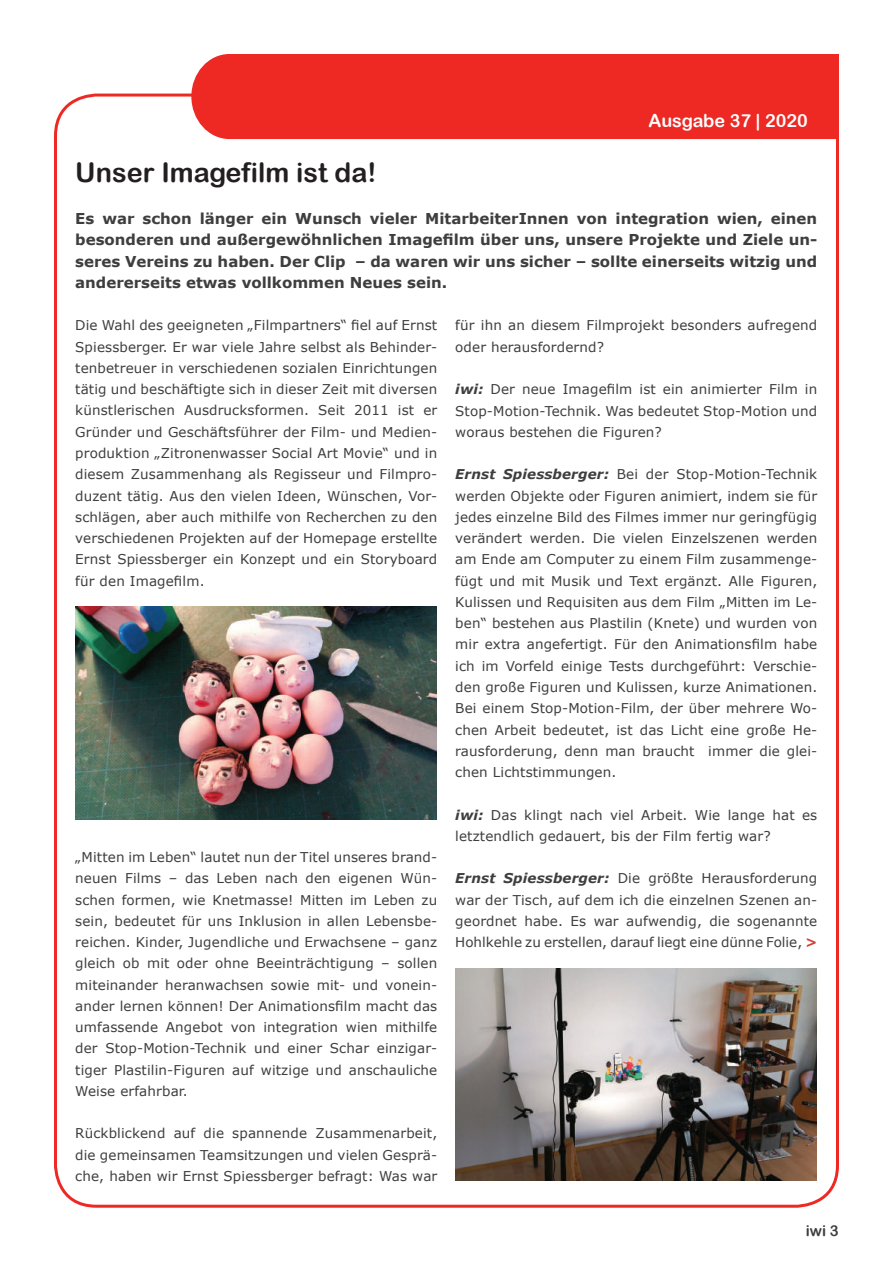
<style>
.page{position:relative;width:893px;height:1263px;background:#fff}
.page>*{position:absolute;margin:0;border:0;box-sizing:border-box;transform-origin:0 0}
.t1{font:27px "Arial Rounded MT Bold";color:#231f20}
.t2{font:18px "Arial Rounded MT Bold";color:#fff}
.t3{font:700 15px/21.3px "Verdana";color:#3e3e3f;text-align:justify}
.t4{font:15px "Arial Rounded MT Bold";color:#3e3e3f}
.t5{font:13.5px/21.3px "Verdana";letter-spacing:.01em;color:#3e3e3f;text-align:justify}
.s1{font-weight:700;font-style:italic}
.s2{font-weight:700;color:#d53f33}
</style>
<div class="page">
<div style="left:191px;top:54px;width:648px;height:85px;background:#ee2823"></div>
<img style="left:75px;top:607px;width:362px;height:212px">
<img style="left:455px;top:968px;width:361px;height:213px">
<h2 class="t2" style="left:648px;top:110px;width:161px">Ausgabe 37 | 2020</h2>
<h1 class="t1" style="left:75px;top:156px;width:303px">Unser Imagefilm ist da!</h1>
<p class="t3" style="left:75px;top:208px;width:743px">Es war schon länger ein Wunsch vieler MitarbeiterInnen von integration wien, einen besonderen und außergewöhnlichen Imagefilm über uns, unsere Projekte und Ziele un&shy;seres Vereins zu haben. Der Clip – da waren wir uns sicher – sollte einerseits witzig und andererseits etwas vollkommen Neues sein.</p>
<p class="t5" style="left:75px;top:315px;width:364px">Die Wahl des geeigneten „Filmpartners“ fiel auf Ernst Spiessberger. Er war viele Jahre selbst als Behinder&shy;tenbetreuer in verschiedenen sozialen Einrichtungen tätig und beschäftigte sich in dieser Zeit mit diversen künstlerischen Ausdrucksformen. Seit 2011 ist er Gründer und Geschäftsführer der Film- und Medien&shy;produktion „Zitronenwasser Social Art Movie“ und in diesem Zusammenhang als Regisseur und Filmpro&shy;duzent tätig. Aus den vielen Ideen, Wünschen, Vor&shy;schlägen, aber auch mithilfe von Recherchen zu den verschiedenen Projekten auf der Homepage erstellte Ernst Spiessberger ein Konzept und ein Storyboard für den Imagefilm.</p>
<p class="t5" style="left:75px;top:847px;width:364px">„Mitten im Leben“ lautet nun der Titel unseres brand&shy;neuen Films – das Leben nach den eigenen Wün&shy;schen formen, wie Knetmasse! Mitten im Leben zu sein, bedeutet für uns Inklusion in allen Lebensbe&shy;reichen. Kinder, Jugendliche und Erwachsene – ganz gleich ob mit oder ohne Beeinträchtigung – sollen miteinander heranwachsen sowie mit- und vonein&shy;ander lernen können! Der Animationsfilm macht das umfassende Angebot von integration wien mithilfe der Stop-Motion-Technik und einer Schar einzigar&shy;tiger Plastilin-Figuren auf witzige und anschauliche Weise erfahrbar.</p>
<p class="t5" style="left:75px;top:1123px;width:364px">Rückblickend auf die spannende Zusammenarbeit, die gemeinsamen Teamsitzungen und vielen Gesprä&shy;che, haben wir Ernst Spiessberger befragt: Was war</p>
<p class="t5" style="left:455px;top:315px;width:364px">für ihn an diesem Filmprojekt besonders aufregend oder herausfordernd?</p>
<p class="t5" style="left:455px;top:379px;width:364px"><span class="s1">iwi:</span> Der neue Imagefilm ist ein animierter Film in Stop-Motion-Technik. Was bedeutet Stop-Motion und woraus bestehen die Figuren?</p>
<p class="t5" style="left:455px;top:464px;width:364px"><span class="s1">Ernst Spiessberger:</span> Bei der Stop-Motion-Technik werden Objekte oder Figuren animiert, indem sie für jedes einzelne Bild des Filmes immer nur geringfügig verändert werden. Die vielen Einzelszenen werden am Ende am Computer zu einem Film zusammenge&shy;fügt und mit Musik und Text ergänzt. Alle Figuren, Kulissen und Requisiten aus dem Film „Mitten im Le&shy;ben“ bestehen aus Plastilin (Knete) und wurden von mir extra angefertigt. Für den Animationsfilm habe ich im Vorfeld einige Tests durchgeführt: Verschie&shy;den große Figuren und Kulissen, kurze Animationen.<br>Bei einem Stop-Motion-Film, der über mehrere Wo&shy;chen Arbeit bedeutet, ist das Licht eine große He&shy;rausforderung, denn man braucht immer die glei&shy;chen Lichtstimmungen.</p>
<p class="t5" style="left:455px;top:804px;width:364px"><span class="s1">iwi:</span> Das klingt nach viel Arbeit. Wie lange hat es letztendlich gedauert, bis der Film fertig war?</p>
<p class="t5" style="left:455px;top:868px;width:364px"><span class="s1">Ernst Spiessberger:</span> Die größte Herausforderung war der Tisch, auf dem ich die einzelnen Szenen an&shy;geordnet habe. Es war aufwendig, die sogenannte Hohlkehle zu erstellen, darauf liegt eine dünne Folie, <span class="s2">&gt;</span></p>
<p class="t4" style="left:806px;top:1222px;width:34px">iwi 3</p>
</div>
